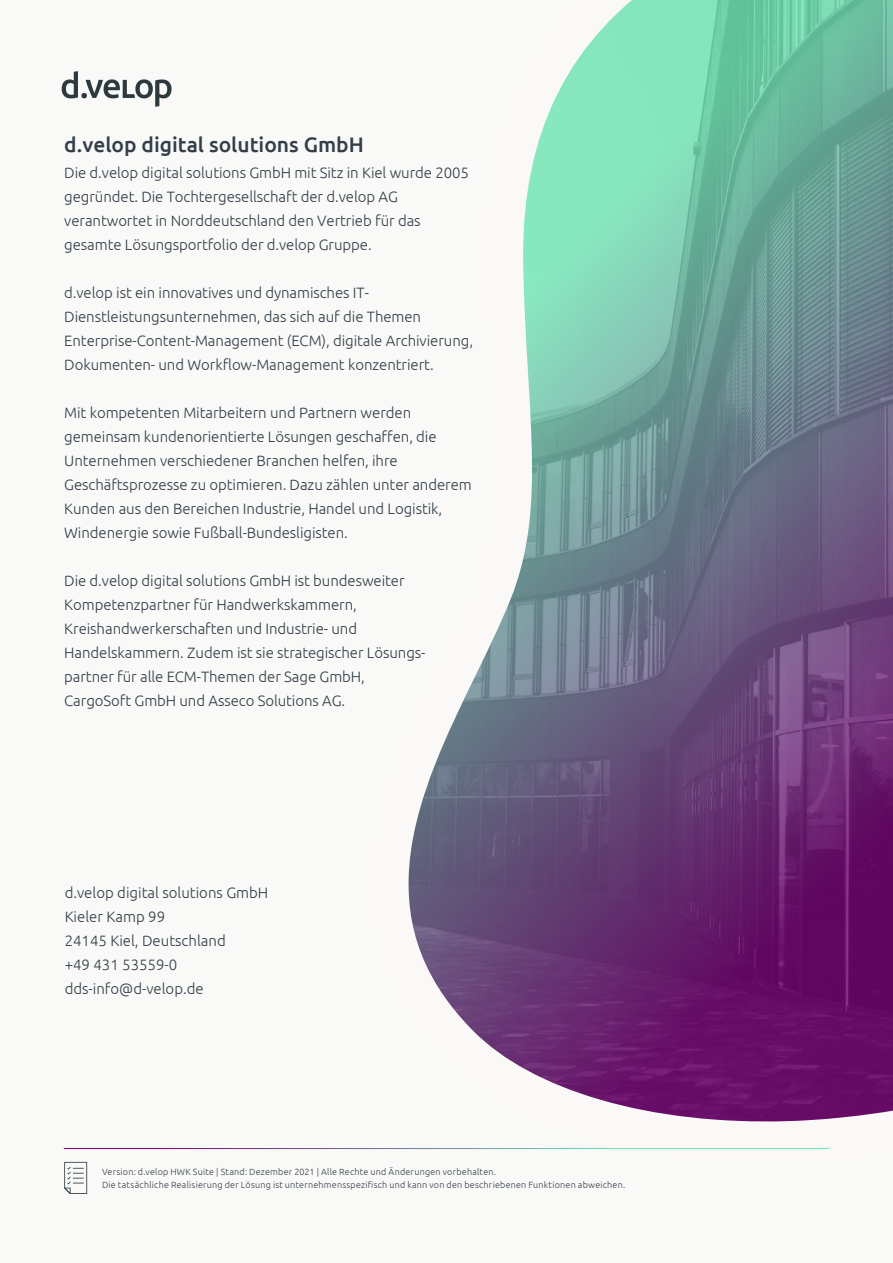
<style>
.page{position:relative;width:893px;height:1263px;background:#f9f9f8}
.page>*{position:absolute;margin:0;border:0;box-sizing:border-box;transform-origin:0 0}
.t1{font:500 21px "Ubuntu";color:#333e48}
.t2{font:300 15px/24px "Ubuntu";letter-spacing:-.005em;color:#333e48}
.t3{font:300 9px/13.5px "Ubuntu";letter-spacing:.025em;color:#333e48}
</style>
<div class="page">
<svg style="left:62px;top:71px;width:109px;height:36px"></svg>
<svg style="left:408px;top:0;width:485px;height:1149px"></svg>
<svg style="left:64px;top:1162px;width:23px;height:32px"></svg>
<hr style="left:64px;top:1148px;width:765px;height:1px;background:#fff">
<h1 class="t1" style="left:64px;top:131px;width:301px">d.velop digital solutions GmbH</h1>
<p class="t2" style="left:64px;top:160px;width:406px">Die d.velop digital solutions GmbH mit Sitz in Kiel wurde 2005 gegründet. Die Tochtergesellschaft der d.velop AG verantwortet in Norddeutschland den Vertrieb für das gesamte Lösungsportfolio der d.velop Gruppe.</p>
<p class="t2" style="left:64px;top:280px;width:410px">d.velop ist ein innovatives und dynamisches IT-Dienstleistungsunternehmen, das sich auf die Themen Enterprise-Content-Management (ECM), digitale Archivierung, Dokumenten- und Workflow-Management konzentriert.</p>
<p class="t2" style="left:64px;top:400px;width:409px">Mit kompetenten Mitarbeitern und Partnern werden gemeinsam kundenorientierte Lösungen geschaffen, die Unternehmen verschiedener Branchen helfen, ihre Geschäftsprozesse zu optimieren. Dazu zählen unter anderem Kunden aus den Bereichen Industrie, Handel und Logistik, Windenergie sowie Fußball-Bundesligisten.</p>
<p class="t2" style="left:64px;top:568px;width:363px">Die d.velop digital solutions GmbH ist bundesweiter Kompetenzpartner für Handwerkskammern, Kreishandwerkerschaften und Industrie- und Handelskammern. Zudem ist sie strategischer Lösungs&shy;partner für alle ECM-Themen der Sage GmbH, CargoSoft GmbH und Asseco Solutions AG.</p>
<p class="t2" style="left:65px;top:880px;width:205px">d.velop digital solutions GmbH<br>Kieler Kamp 99<br>24145 Kiel, Deutschland<br>+49 431 53559-0 dds-info@d-velop.de</p>
<p class="t3" style="left:102px;top:1164px;width:525px">Version: d.velop HWK Suite | Stand: Dezember 2021 | Alle Rechte und Änderungen vorbehalten.<br>Die tatsächliche Realisierung der Lösung ist unternehmensspezifisch und kann von den beschriebenen Funktionen abweichen.</p>
</div>
